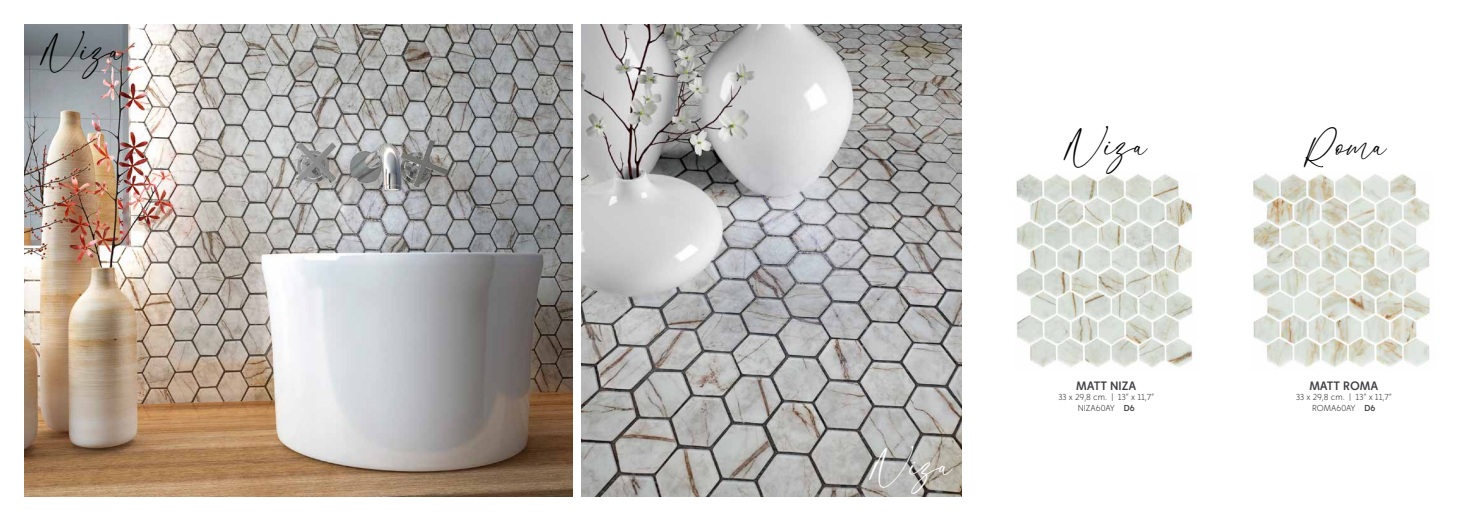
<style>
.page{position:relative;width:1474px;height:521px;background:#fff}
.page>*{position:absolute;margin:0;border:0;box-sizing:border-box;transform-origin:0 0}
.t1{font:42px "Hamilton";color:#000}
.t2{font:42px "Hamilton";color:#fff}
.t3{font:500 12.25px "Faricy New";color:#3e3d40}
.t4{font:300 8.75px/10.5px "Faricy New";color:#3e3d40;text-align:center}
.s1{font-weight:500}
</style>
<div class="page">
<img style="left:25px;top:25px;width:547px;height:471px">
<img style="left:1253px;top:173px;width:178px;height:195px">
<img style="left:1016px;top:174px;width:177px;height:194px">
<img style="left:582px;top:25px;width:379px;height:471px">
<h1 class="t1" style="left:43px;top:21px;width:82px">Niza</h1>
<h1 class="t2" style="left:871px;top:436px;width:82px">Niza</h1>
<h1 class="t1" style="left:1066px;top:116px;width:82px">Niza</h1>
<h2 class="t3" style="left:1076px;top:378px;width:62px">MATT NIZA</h2>
<p class="t4" style="left:1058px;top:392px;width:97px">33 x 29,8 cm. | 13” x 11,7”<br>NIZA60AY <span class="s1">D6</span></p>
<h1 class="t1" style="left:1304px;top:116px;width:84px">Roma</h1>
<h2 class="t3" style="left:1309px;top:378px;width:70px">MATT ROMA</h2>
<p class="t4" style="left:1295px;top:392px;width:97px">33 x 29,8 cm. | 13” x 11,7”<br>ROMA60AY <span class="s1">D6</span></p>
</div>
